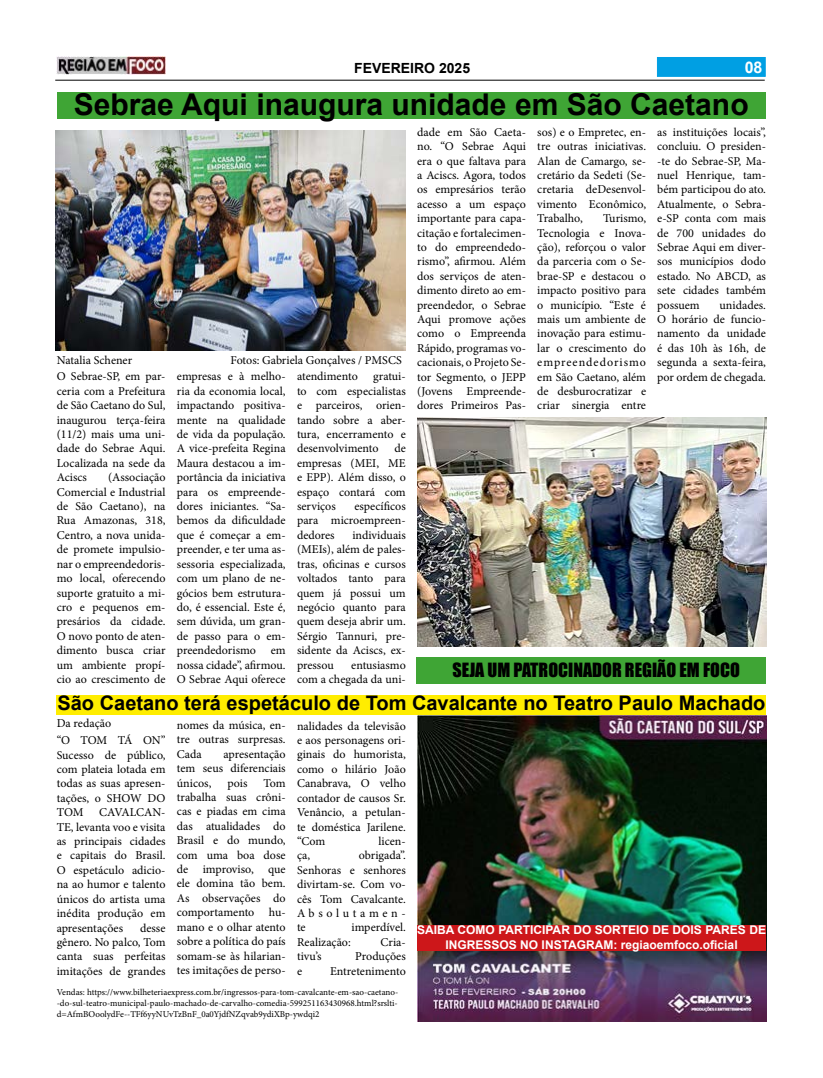
<style>
.page{position:relative;width:823px;height:1078px;background:#fff}
.page>*{position:absolute;margin:0;border:0;box-sizing:border-box;transform-origin:0 0}
.t1{font:700 30px "Arial";color:#000}
.t2{font:700 20px "Arial";color:#000}
.t3{font:18px "Impact";color:#000}
.t4{font:700 16px "Arial";color:#fff}
.t5{font:700 14px "Arial";color:#000}
.t6{font:12px/14.4px "Minion Pro";color:#000;text-align:justify}
.t7{font:700 12px/14.4px "Arial";color:#fff;text-align:center}
.t8{font:9px/10.8px "Minion Pro";color:#000;text-align:justify}
</style>
<div class="page">
<img style="left:57px;top:57px;width:108px;height:17px">
<div style="left:656px;top:57px;width:109px;height:20px;background:#009fe3;border:1px solid #009fe3"></div>
<hr style="left:55px;top:80px;width:709px;height:1px;background:#000">
<div style="left:57px;top:93px;width:708px;height:26px;background:#3fa535"></div>
<img style="left:55px;top:130px;width:350px;height:220px">
<div style="left:416px;top:657px;width:349px;height:26px;background:#3fa535"></div>
<img style="left:417px;top:417px;width:348px;height:229px">
<div style="left:57px;top:694px;width:708px;height:20px;background:#ffed00"></div>
<img style="left:417px;top:715px;width:348px;height:305px">
<div style="left:417px;top:925px;width:348px;height:25px;background:#cd171a"></div>
<p class="t5" style="left:354px;top:58px;width:117px">FEVEREIRO 2025</p>
<h3 class="t4" style="left:744px;top:56px;width:19px">08</h3>
<h1 class="t1" style="left:74px;top:83px;width:676px">Sebrae Aqui inaugura unidade em São Caetano</h1>
<p class="t6" style="left:57px;top:353px;width:77px">Natalia Schener</p>
<p class="t6" style="left:177px;top:352px;width:226px;line-height:16.3px;text-indent:54px">Fotos: Gabriela Gonçalves / PMSCS empresas e à melho-</p>
<p class="t6" style="left:177px;top:383px;width:110px">ria da economia local, impactando positiva&shy;mente na qualidade de vida da população.<br>A vice-prefeita Regina Maura destacou a im&shy;portância da iniciativa para os empreende&shy;dores iniciantes. “Sa&shy;bemos da dificuldade que é começar a em&shy;preender, e ter uma as&shy;sessoria especializada, com um plano de ne&shy;gócios bem estrutura&shy;do, é essencial. Este é, sem dúvida, um gran&shy;de passo para o em&shy;preendedorismo em nossa cidade”, afirmou.<br>O Sebrae Aqui oferece</p>
<p class="t6" style="left:297px;top:369px;width:62px">atendimento</p>
<p class="t6" style="left:57px;top:369px;width:110px">O Sebrae-SP, em par&shy;ceria com a Prefeitura de São Caetano do Sul, inaugurou terça-feira (11/2) mais uma uni&shy;dade do Sebrae Aqui.<br>Localizada na sede da Aciscs</p>
<p class="t6" style="left:297px;top:369px;width:110px;text-indent:76px">gratui&shy;to com especialistas e parceiros, orien&shy;tando sobre a aber&shy;tura, encerramento e desenvolvimento</p>
<p class="t6" style="left:297px;top:441px;width:110px;text-indent:97px">de empresas (MEI, ME e EPP). Além disso, o espaço contará com serviços</p>
<p class="t6" style="left:57px;top:470px;width:110px;text-indent:51px">(Associação Comercial e Industrial de São Caetano), na Rua Amazonas, 318, Centro, a nova unida&shy;de promete impulsio&shy;nar o empreendedoris&shy;mo local, oferecendo suporte gratuito a mi&shy;cro e pequenos em&shy;presários da cidade.<br>O novo ponto de aten&shy;dimento busca criar um ambiente propí&shy;cio ao crescimento de</p>
<p class="t6" style="left:297px;top:499px;width:110px;text-indent:57px">específicos para microempreen&shy;dedores</p>
<p class="t6" style="left:297px;top:527px;width:110px;text-indent:55px">individuais (MEIs), além de pales&shy;tras, oficinas e cursos voltados tanto para quem já possui um negócio quanto para quem deseja abrir um.<br>Sérgio Tannuri, pre&shy;sidente da Aciscs, ex&shy;pressou</p>
<p class="t6" style="left:297px;top:657px;width:110px;text-align:right">entusiasmo<br>com a chegada da uni-</p>
<p class="t6" style="left:417px;top:125px;width:110px">dade em São Caeta&shy;no. “O Sebrae Aqui era o que faltava para a Aciscs. Agora, todos os empresários terão acesso a um espaço importante para capa&shy;citação e fortalecimen&shy;to do empreendedo&shy;rismo”, afirmou. Além dos serviços de aten&shy;dimento direto ao em&shy;preendedor, o Sebrae Aqui promove ações como o Empreenda Rápido, programas vo&shy;cacionais, o Projeto Se&shy;tor Segmento, o JEPP (Jovens Empreende&shy;dores Primeiros Pas-</p>
<p class="t6" style="left:537px;top:125px;width:110px">sos) e o Empretec, en&shy;tre outras iniciativas.<br>Alan de Camargo, se&shy;cretário da Sedeti (Se&shy;cretaria deDesenvol&shy;vimento Econômico, Trabalho,</p>
<p class="t6" style="left:537px;top:211px;width:110px;text-indent:66px">Turismo, Tecnologia e Inova&shy;ção), reforçou o valor da parceria com o Se&shy;brae-SP e destacou o impacto positivo para o município. “Este é mais um ambiente de inovação para estimu&shy;lar o crescimento do empreendedorismo em São Caetano, além de desburocratizar e criar sinergia entre</p>
<p class="t6" style="left:656px;top:125px;width:110px">as instituições locais”, concluiu. O presiden--te do Sebrae-SP, Ma&shy;nuel Henrique, tam&shy;bém participou do ato.<br>Atualmente, o Sebra&shy;e-SP conta com mais de 700 unidades do Sebrae Aqui em diver&shy;sos municípios dodo estado. No ABCD, as sete cidades também possuem</p>
<p class="t6" style="left:656px;top:297px;width:110px;text-indent:62px">unidades.<br>O horário de funcio&shy;namento da unidade é das 10h às 16h, de segunda a sexta-feira, por ordem de chegada.</p>
<h3 class="t3" style="left:452px;top:656px;width:289px">SEJA UM PATROCINADOR REGIÃO EM FOCO</h3>
<h2 class="t2" style="left:57px;top:688px;width:709px">São Caetano terá espetáculo de Tom Cavalcante no Teatro Paulo Machado</h2>
<p class="t6" style="left:177px;top:717px;width:110px">nomes da música, en&shy;tre outras surpresas.<br>Cada</p>
<p class="t6" style="left:57px;top:716px;width:56px">Da redação</p>
<p class="t6" style="left:297px;top:718px;width:110px">nalidades da televisão e aos personagens ori&shy;ginais do humorista, como o hilário João Canabrava, O velho contador de causos Sr.<br>Venâncio, a petulan&shy;te doméstica Jarilene. “Com</p>
<p class="t6" style="left:57px;top:733px;width:110px">“O TOM TÁ ON” Sucesso de público, com plateia lotada em todas as suas apresen&shy;tações, o SHOW DO TOM</p>
<p class="t6" style="left:177px;top:746px;width:110px;text-indent:47px">apresentação tem seus diferenciais únicos,</p>
<p class="t6" style="left:177px;top:775px;width:110px;text-indent:87px">Tom trabalha suas crôni&shy;cas e piadas em cima das atualidades do Brasil e do mundo, com uma boa dose de improviso, que ele domina tão bem.<br>As observações do comportamento hu&shy;mano e o olhar atento sobre a política do país somam-se às hilarian&shy;tes imitações de perso-</p>
<p class="t6" style="left:227px;top:775px;width:21px">pois</p>
<p class="t6" style="left:57px;top:805px;width:110px;text-indent:42px">CAVALCAN-TE, levanta voo e visita as principais cidades e capitais do Brasil.<br>O espetáculo adicio&shy;na ao humor e talento únicos do artista uma inédita produção em apresentações</p>
<p class="t6" style="left:378px;top:833px;width:29px">licen-</p>
<p class="t6" style="left:297px;top:848px;width:110px;text-indent:62px">obrigada”.<br>Senhoras e senhores divirtam-se. Com vo&shy;cês Tom Cavalcante.<br>Absolutamen&shy;te</p>
<p class="t6" style="left:297px;top:848px;width:15px">ça,</p>
<p class="t6" style="left:351px;top:920px;width:56px">imperdível.</p>
<p class="t6" style="left:57px;top:920px;width:110px;text-indent:83px">desse gênero. No palco, Tom canta suas perfeitas imitações de grandes</p>
<p class="t7" style="left:417px;top:922px;width:350px">SAIBA COMO PARTICIPAR DO SORTEIO DE DOIS PARES DE<br>INGRESSOS NO INSTAGRAM: regiaoemfoco.oficial</p>
<p class="t6" style="left:297px;top:934px;width:55px">Realização:</p>
<p class="t6" style="left:380px;top:934px;width:27px">Cria-</p>
<p class="t6" style="left:297px;top:949px;width:26px">tivu’s</p>
<p class="t6" style="left:355px;top:949px;width:52px">Produções</p>
<p class="t6" style="left:297px;top:963px;width:7px">e</p>
<p class="t6" style="left:330px;top:963px;width:77px">Entretenimento</p>
<p class="t8" style="left:57px;top:986px;width:343px">Vendas: https://www.bilheteriaexpress.com.br/ingressos-para-tom-cavalcante-em-sao-caetano--do-sul-teatro-municipal-paulo-machado-de-carvalho-comedia-599251163430968.html?srslti&shy;d=AfmBOoolydFe--TFf6yyNUvTzBnF_0a0YjdfNZqvab9ydiXBp-ywdqi2</p>
</div>
